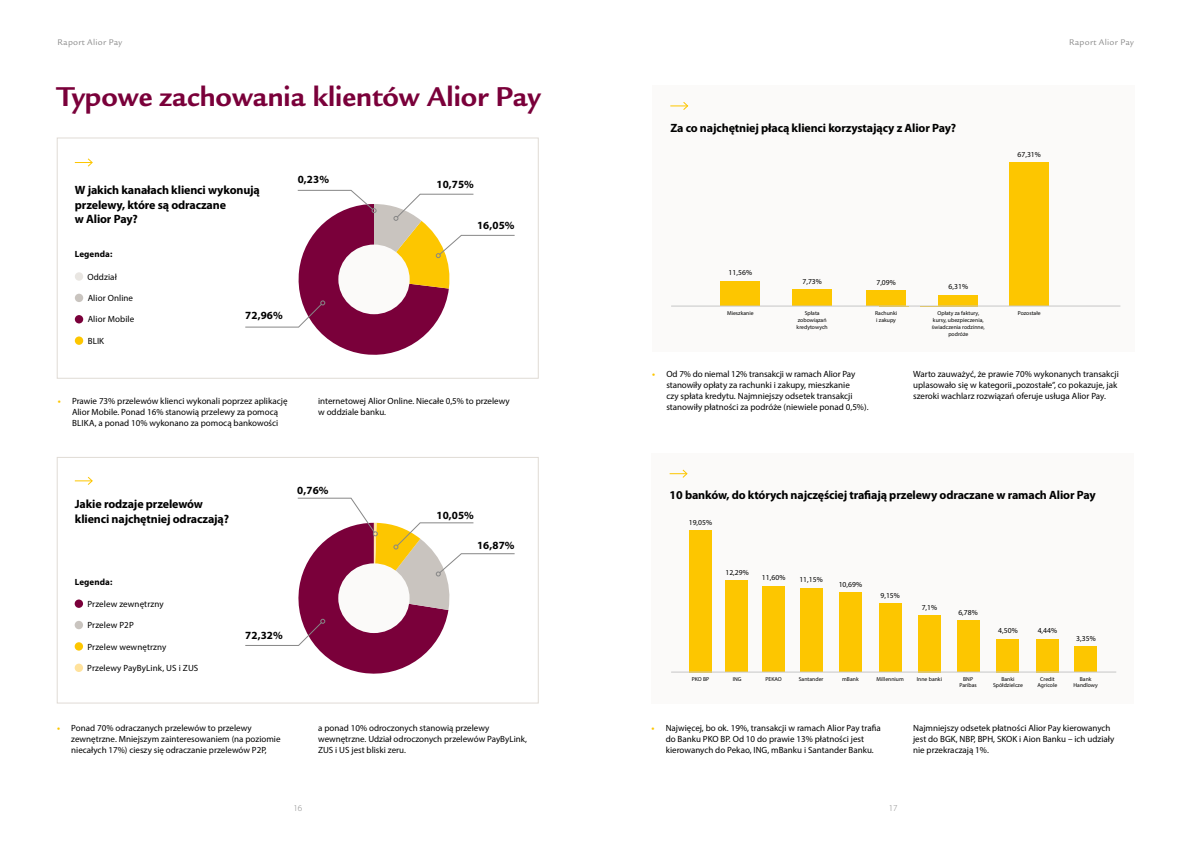
<style>
.page{position:relative;width:1191px;height:842px;background:#fff}
.page>*{position:absolute;margin:0;border:0;box-sizing:border-box;transform-origin:0 0}
.t1{font:700 28.2px "Legacy Sans EFCEOP";color:#7a003a}
.t2{font:700 12px/14.4px "Myriad Pro";letter-spacing:-.01em;color:#000}
.t3{font:700 11px "Myriad Pro";letter-spacing:.01em;color:#000}
.t4{font:9px/10.8px "Myriad Pro";color:#000}
.t5{font:700 9px "Myriad Pro";letter-spacing:.01em;color:#000}
.t6{font:300 9px "Myriad Pro";color:#878787}
.t7{font:8.5px "Legacy Sans EFCEOP";letter-spacing:.03em;color:#878787}
.t8{font:7.6px "Myriad Pro";letter-spacing:.005em;color:#000}
.t9{font:5.7px/6.8px "Myriad Pro";letter-spacing:.005em;color:#000;text-align:center}
.s1{font-weight:700;color:#fdc600}
</style>
<div class="page">
<svg style="left:75px;top:158px;width:18px;height:9px"></svg>
<div style="left:57px;top:137px;width:482px;height:242px;border:1px solid #e0dbd5"></div>
<div style="left:75px;top:294px;width:8px;height:8px;background:#c9c4bf;border-radius:50%"></div>
<div style="left:75px;top:315px;width:8px;height:8px;background:#7a003a;border-radius:50%"></div>
<div style="left:75px;top:336px;width:8px;height:9px;background:#fdc600;border-radius:50%"></div>
<div style="left:75px;top:272px;width:8px;height:9px;background:#e9e6e2;border-radius:50%"></div>
<svg style="left:245px;top:189px;width:270px;height:166px"></svg>
<svg style="left:75px;top:476px;width:18px;height:9px"></svg>
<div style="left:57px;top:457px;width:482px;height:246px;border:1px solid #e0dbd5"></div>
<div style="left:75px;top:621px;width:8px;height:8px;background:#c9c4bf;border-radius:50%"></div>
<div style="left:75px;top:642px;width:8px;height:9px;background:#fdc600;border-radius:50%"></div>
<div style="left:75px;top:599px;width:8px;height:9px;background:#7a003a;border-radius:50%"></div>
<div style="left:75px;top:664px;width:8px;height:8px;background:#ffe29c;border-radius:50%"></div>
<svg style="left:245px;top:497px;width:270px;height:177px"></svg>
<div style="left:652px;top:85px;width:482px;height:267px;background:#fbfaf9"></div>
<svg style="left:670px;top:102px;width:19px;height:8px"></svg>
<div style="left:1009px;top:162px;width:40px;height:144px;background:#fdc600"></div>
<div style="left:866px;top:291px;width:40px;height:15px;background:#fdc600"></div>
<div style="left:720px;top:281px;width:40px;height:25px;background:#fdc600"></div>
<div style="left:938px;top:295px;width:40px;height:11px;background:#fdc600"></div>
<div style="left:792px;top:289px;width:40px;height:17px;background:#fdc600"></div>
<hr style="left:671px;top:306px;width:449px;height:1px;background:#c6c6c6">
<div style="left:651px;top:453px;width:483px;height:250px;background:#fbfaf9"></div>
<svg style="left:669px;top:469px;width:19px;height:9px"></svg>
<div style="left:689px;top:530px;width:23px;height:142px;background:#fdc600"></div>
<div style="left:762px;top:586px;width:23px;height:86px;background:#fdc600"></div>
<div style="left:725px;top:581px;width:23px;height:91px;background:#fdc600"></div>
<div style="left:799px;top:588px;width:23px;height:84px;background:#fdc600"></div>
<div style="left:878px;top:604px;width:23px;height:68px;background:#fdc600"></div>
<div style="left:839px;top:592px;width:23px;height:80px;background:#fdc600"></div>
<div style="left:956px;top:620px;width:23px;height:52px;background:#fdc600"></div>
<div style="left:996px;top:639px;width:23px;height:33px;background:#fdc600"></div>
<div style="left:1074px;top:646px;width:23px;height:26px;background:#fdc600"></div>
<div style="left:1036px;top:639px;width:22px;height:33px;background:#fdc600"></div>
<div style="left:918px;top:615px;width:23px;height:57px;background:#fdc600"></div>
<hr style="left:671px;top:671px;width:445px;height:1px;background:#c6c6c6">
<p class="t7" style="left:57px;top:37px;width:66px">Raport Alior Pay</p>
<p class="t7" style="left:1069px;top:37px;width:66px">Raport Alior Pay</p>
<h1 class="t1" style="left:57px;top:78px;width:485px">Typowe zachowania klientów Alior Pay</h1>
<h2 class="t2" style="left:75px;top:183px;width:187px">W jakich kanałach klienci wykonują przelewy, które są odraczane<br>w Alior Pay?</h2>
<p class="t5" style="left:75px;top:249px;width:39px">Legenda:</p>
<p class="t4" style="left:87px;top:271px;width:31px">Oddział</p>
<p class="t4" style="left:88px;top:292px;width:47px">Alior Online</p>
<p class="t4" style="left:88px;top:314px;width:48px">Alior Mobile</p>
<p class="t4" style="left:88px;top:335px;width:18px">BLIK</p>
<p class="t3" style="left:245px;top:308px;width:39px">72,96%</p>
<p class="t3" style="left:298px;top:173px;width:33px">0,23%</p>
<p class="t3" style="left:436px;top:177px;width:39px">10,75%</p>
<p class="t3" style="left:477px;top:218px;width:39px">16,05%</p>
<p class="t4" style="left:58px;top:395px;width:231px;text-align:center"><span class="s1">•</span> Prawie 73% przelewów klienci wykonali poprzez aplikację<br>Alior Mobile. Ponad 16% stanowią przelewy za pomocą<br>BLIKA, a ponad 10% wykonano za pomocą bankowości</p>
<p class="t4" style="left:318px;top:395px;width:193px">internetowej Alior Online. Niecałe 0,5% to przelewy w oddziale banku.</p>
<h2 class="t2" style="left:75px;top:497px;width:156px">Jakie rodzaje przelewów klienci najchętniej odraczają?</h2>
<p class="t3" style="left:297px;top:483px;width:33px">0,76%</p>
<p class="t5" style="left:75px;top:576px;width:39px">Legenda:</p>
<p class="t4" style="left:88px;top:598px;width:78px">Przelew zewnętrzny</p>
<p class="t4" style="left:88px;top:620px;width:48px">Przelew P2P</p>
<p class="t4" style="left:88px;top:641px;width:80px">Przelew wewnętrzny</p>
<p class="t4" style="left:87px;top:662px;width:113px">Przelewy PayByLink, US i ZUS</p>
<p class="t3" style="left:245px;top:628px;width:39px">72,32%</p>
<p class="t3" style="left:436px;top:508px;width:39px">10,05%</p>
<p class="t3" style="left:477px;top:538px;width:39px">16,87%</p>
<p class="t4" style="left:71px;top:723px;width:211px;text-indent:-14px"><span class="s1">•</span> Ponad 70% odraczanych przelewów to przelewy zewnętrzne. Mniejszym zainteresowaniem (na poziomie niecałych 17%) cieszy się odraczanie przelewów P2P,</p>
<p class="t4" style="left:318px;top:723px;width:210px">a ponad 10% odroczonych stanowią przelewy wewnętrzne. Udział odroczonych przelewów PayByLink,<br>ZUS i US jest bliski zeru.</p>
<h2 class="t2" style="left:670px;top:121px;width:287px">Za co najchętniej płacą klienci korzystający z Alior Pay?</h2>
<p class="t8" style="left:1017px;top:149px;width:25px">67,31%</p>
<p class="t8" style="left:728px;top:268px;width:25px">11,56%</p>
<p class="t9" style="left:727px;top:310px;width:28px">Mieszkanie</p>
<p class="t8" style="left:802px;top:276px;width:21px">7,73%</p>
<p class="t9" style="left:796px;top:310px;width:33px">Spłata zobowiązań kredytowych</p>
<p class="t8" style="left:876px;top:278px;width:21px">7,09%</p>
<p class="t9" style="left:875px;top:310px;width:24px;text-align:left">Rachunki i zakupy</p>
<p class="t8" style="left:948px;top:282px;width:21px">6,31%</p>
<p class="t9" style="left:932px;top:310px;width:54px">Opłaty za faktury, kursy, ubezpieczenia, świadczenia rodzinne, podróże</p>
<p class="t9" style="left:1017px;top:310px;width:24px">Pozostałe</p>
<p class="t4" style="left:666px;top:369px;width:204px;text-indent:-14px"><span class="s1">•</span> Od 7% do niemal 12% transakcji w ramach Alior Pay stanowiły opłaty za rachunki i zakupy, mieszkanie<br>czy spłata kredytu. Najmniejszy odsetek transakcji stanowiły płatności za podróże (niewiele ponad 0,5%).</p>
<p class="t4" style="left:913px;top:369px;width:207px">Warto zauważyć, że prawie 70% wykonanych transakcji uplasowało się w kategorii „pozostałe”, co pokazuje, jak szeroki wachlarz rozwiązań oferuje usługa Alior Pay.</p>
<h2 class="t2" style="left:669px;top:488px;width:427px">10 banków, do których najczęściej trafiają przelewy odraczane w ramach Alior Pay</h2>
<p class="t8" style="left:688px;top:518px;width:25px">19,05%</p>
<p class="t9" style="left:691px;top:675px;width:19px">PKO BP</p>
<p class="t8" style="left:725px;top:567px;width:25px">12,29%</p>
<p class="t8" style="left:762px;top:573px;width:25px">11,60%</p>
<p class="t8" style="left:799px;top:575px;width:25px">11,15%</p>
<p class="t8" style="left:838px;top:580px;width:25px">10,69%</p>
<p class="t8" style="left:880px;top:591px;width:21px">9,15%</p>
<p class="t8" style="left:921px;top:602px;width:17px">7,1%</p>
<p class="t9" style="left:732px;top:675px;width:10px">ING</p>
<p class="t9" style="left:765px;top:675px;width:18px">PEKAO</p>
<p class="t9" style="left:798px;top:675px;width:26px">Santander</p>
<p class="t9" style="left:842px;top:675px;width:18px">mBank</p>
<p class="t9" style="left:876px;top:675px;width:29px">Millennium</p>
<p class="t9" style="left:916px;top:675px;width:27px">Inne banki</p>
<p class="t8" style="left:958px;top:608px;width:21px">6,78%</p>
<p class="t8" style="left:998px;top:626px;width:21px">4,50%</p>
<p class="t8" style="left:1037px;top:626px;width:21px">4,44%</p>
<p class="t9" style="left:959px;top:676px;width:19px;line-height:5.7px">BNP<br>Paribas</p>
<p class="t9" style="left:993px;top:676px;width:31px;line-height:5.7px">Banki<br>Spółdzielcze</p>
<p class="t9" style="left:1037px;top:676px;width:21px;line-height:5.7px">Credit<br>Agricole</p>
<p class="t8" style="left:1076px;top:633px;width:21px">3,35%</p>
<p class="t9" style="left:1073px;top:676px;width:26px;line-height:5.7px">Bank<br>Handlowy</p>
<p class="t4" style="left:665px;top:723px;width:217px;text-indent:-14px"><span class="s1">•</span> Najwięcej, bo ok. 19%, transakcji w ramach Alior Pay trafia do Banku PKO BP. Od 10 do prawie 13% płatności jest kierowanych do Pekao, ING, mBanku i Santander Banku.</p>
<p class="t4" style="left:913px;top:723px;width:203px">Najmniejszy odsetek płatności Alior Pay kierowanych jest do BGK, NBP, BPH, SKOK i Aion Banku – ich udziały nie przekraczają 1%.</p>
<p class="t6" style="left:293px;top:803px;width:10px">16</p>
<p class="t6" style="left:889px;top:803px;width:10px">17</p>
</div>
